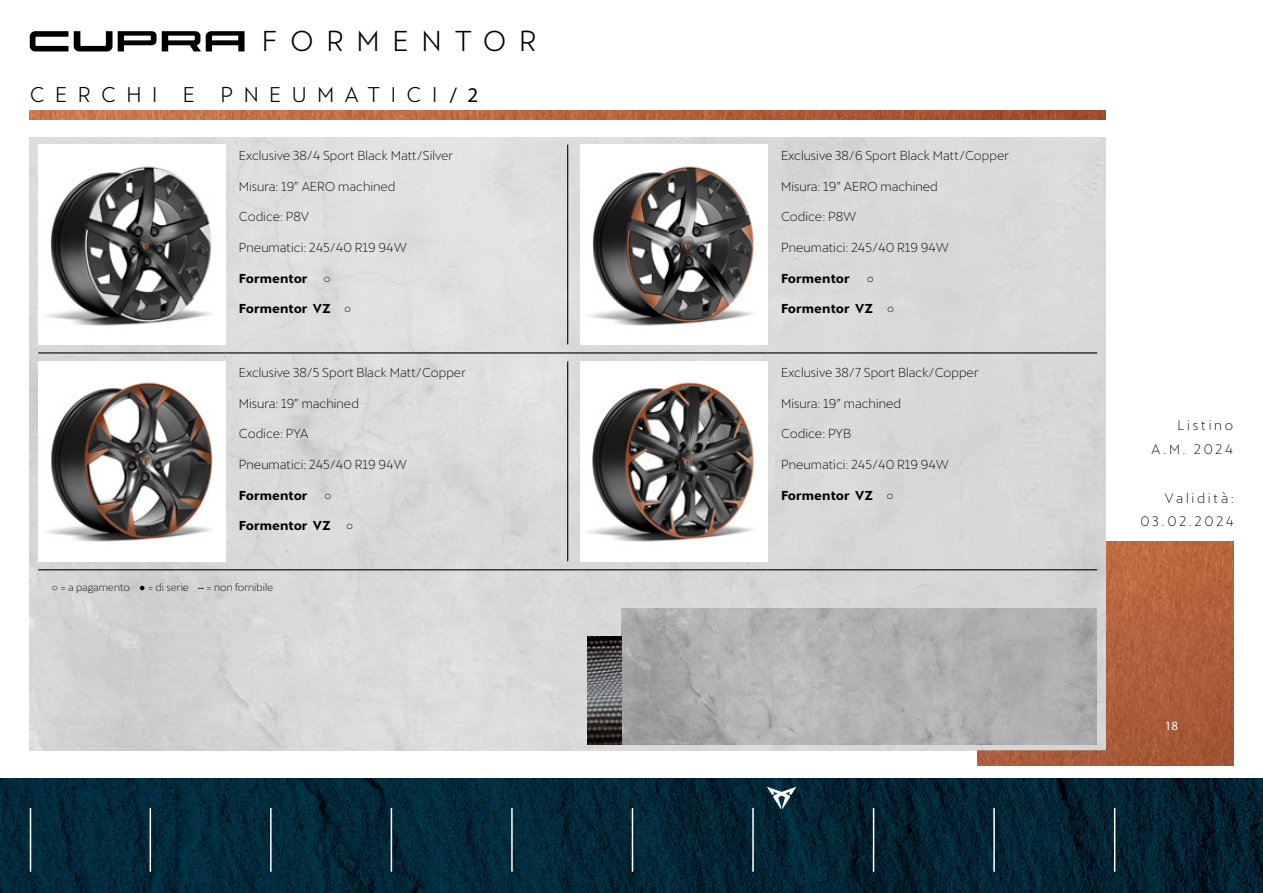
<style>
.page{position:relative;width:1263px;height:893px;background:#fff}
.page>*{position:absolute;margin:0;border:0;box-sizing:border-box;transform-origin:0 0}
.t1{font:28.35px "Cupra";letter-spacing:.45em;color:#000}
.t2{font:21px "Cupra";letter-spacing:.5em;color:#000}
.t3{font:300 13.5px/24px "Cupra";letter-spacing:.2em;color:#000;text-align:right}
.t4{font:300 12.75px "Cupra";color:#000}
.t5{font:700 12.75px "Cupra";color:#000}
.t6{font:12.75px "Myriad Pro";color:#fff}
.t7{font:12.75px "Arial";color:#000}
.t8{font:300 10.5px "Cupra";color:#000}
.s1{font-family:"Myriad Pro"}
.s2{font-family:"Arial";font-weight:400}
.s3{font-family:"Arial"}
</style>
<div class="page">
<img style="left:977px;top:542px;width:256px;height:223px">
<img style="left:30px;top:111px;width:1076px;height:8px">
<img style="left:30px;top:138px;width:1076px;height:612px">
<img style="left:622px;top:608px;width:474px;height:136px">
<img style="left:587px;top:636px;width:35px;height:108px">
<img style="left:0;top:778px;width:1263px;height:115px">
<hr style="left:30px;top:808px;width:1px;height:64px;background:#fff">
<hr style="left:150px;top:808px;width:1px;height:64px;background:#fff">
<hr style="left:270px;top:808px;width:2px;height:64px;background:#fff">
<hr style="left:391px;top:808px;width:1px;height:64px;background:#fff">
<hr style="left:511px;top:808px;width:2px;height:64px;background:#fff">
<hr style="left:632px;top:808px;width:1px;height:64px;background:#fff">
<hr style="left:752px;top:808px;width:2px;height:64px;background:#fff">
<hr style="left:873px;top:808px;width:1px;height:64px;background:#fff">
<hr style="left:993px;top:808px;width:2px;height:64px;background:#fff">
<hr style="left:1114px;top:808px;width:1px;height:64px;background:#fff">
<svg style="left:767px;top:787px;width:29px;height:22px"></svg>
<svg style="left:30px;top:31px;width:215px;height:20px"></svg>
<hr style="left:567px;top:145px;width:1px;height:199px;background:#000">
<hr style="left:38px;top:352px;width:187px;height:1px;background:#000">
<hr style="left:225px;top:352px;width:330px;height:1px;background:#000">
<svg style="left:555px;top:352px;width:25px;height:1px"></svg>
<hr style="left:580px;top:352px;width:187px;height:1px;background:#000">
<hr style="left:767px;top:352px;width:330px;height:1px;background:#000">
<hr style="left:567px;top:361px;width:1px;height:200px;background:#000">
<hr style="left:38px;top:569px;width:187px;height:1px;background:#000">
<hr style="left:225px;top:569px;width:330px;height:1px;background:#000">
<svg style="left:555px;top:569px;width:25px;height:1px"></svg>
<hr style="left:580px;top:569px;width:187px;height:1px;background:#000">
<hr style="left:767px;top:569px;width:330px;height:1px;background:#000">
<img style="left:38px;top:145px;width:187px;height:199px">
<img style="left:580px;top:145px;width:187px;height:199px">
<img style="left:38px;top:361px;width:187px;height:200px">
<img style="left:580px;top:361px;width:187px;height:200px">
<h1 class="t1" style="left:262px;top:16px;width:276px">FORMENTOR</h1>
<h2 class="t2" style="left:30px;top:76px;width:450px">CERCHI E PNEUMATICI<span class="s1">/2</span></h2>
<p class="t4" style="left:239px;top:144px;width:216px">Exclusive 38/4 Sport Black Matt/Silver</p>
<p class="t4" style="left:239px;top:175px;width:158px">Misura: 19” AERO machined</p>
<p class="t4" style="left:239px;top:206px;width:72px">Codice: P8V</p>
<p class="t4" style="left:239px;top:236px;width:169px">Pneumatici: 245/40 R19 94W</p>
<p class="t5" style="left:239px;top:271px;width:94px">Formentor <span class="s2">○</span></p>
<p class="t5" style="left:239px;top:301px;width:114px">Formentor VZ <span class="s2">○</span></p>
<p class="t4" style="left:239px;top:361px;width:229px">Exclusive 38/5 Sport Black Matt/Copper</p>
<p class="t4" style="left:239px;top:392px;width:122px">Misura: 19” machined</p>
<p class="t4" style="left:239px;top:422px;width:71px">Codice: PYA</p>
<p class="t4" style="left:239px;top:453px;width:169px">Pneumatici: 245/40 R19 94W</p>
<p class="t5" style="left:239px;top:488px;width:70px">Formentor</p>
<p class="t7" style="left:324px;top:488px;width:9px">○</p>
<p class="t5" style="left:239px;top:518px;width:116px">Formentor VZ <span class="s3">○</span></p>
<p class="t8" style="left:52px;top:577px;width:223px"><span class="s2">○</span> = a pagamento <span class="s2">●</span> = di serie <span class="s2">–</span> = non fornibile</p>
<p class="t4" style="left:781px;top:144px;width:230px">Exclusive 38/6 Sport Black Matt/Copper</p>
<p class="t4" style="left:781px;top:175px;width:158px">Misura: 19” AERO machined</p>
<p class="t4" style="left:781px;top:206px;width:77px">Codice: P8W</p>
<p class="t4" style="left:781px;top:236px;width:169px">Pneumatici: 245/40 R19 94W</p>
<p class="t5" style="left:781px;top:271px;width:70px">Formentor</p>
<p class="t7" style="left:866px;top:271px;width:9px">○</p>
<p class="t5" style="left:781px;top:301px;width:115px">Formentor VZ <span class="s2">○</span></p>
<p class="t4" style="left:781px;top:361px;width:199px">Exclusive 38/7 Sport Black/Copper</p>
<p class="t4" style="left:781px;top:392px;width:122px">Misura: 19” machined</p>
<p class="t4" style="left:781px;top:422px;width:72px">Codice: PYB</p>
<p class="t4" style="left:781px;top:453px;width:169px">Pneumatici: 245/40 R19 94W</p>
<p class="t5" style="left:781px;top:488px;width:114px">Formentor VZ <span class="s2">○</span></p>
<p class="t3" style="left:1151px;top:411px;width:83px">Listino<br>A.M. 2024</p>
<p class="t3" style="left:1140px;top:485px;width:95px;line-height:22.8px">Validità:<br>03.02.2024</p>
<p class="t6" style="left:1165px;top:718px;width:15px">18</p>
</div>
